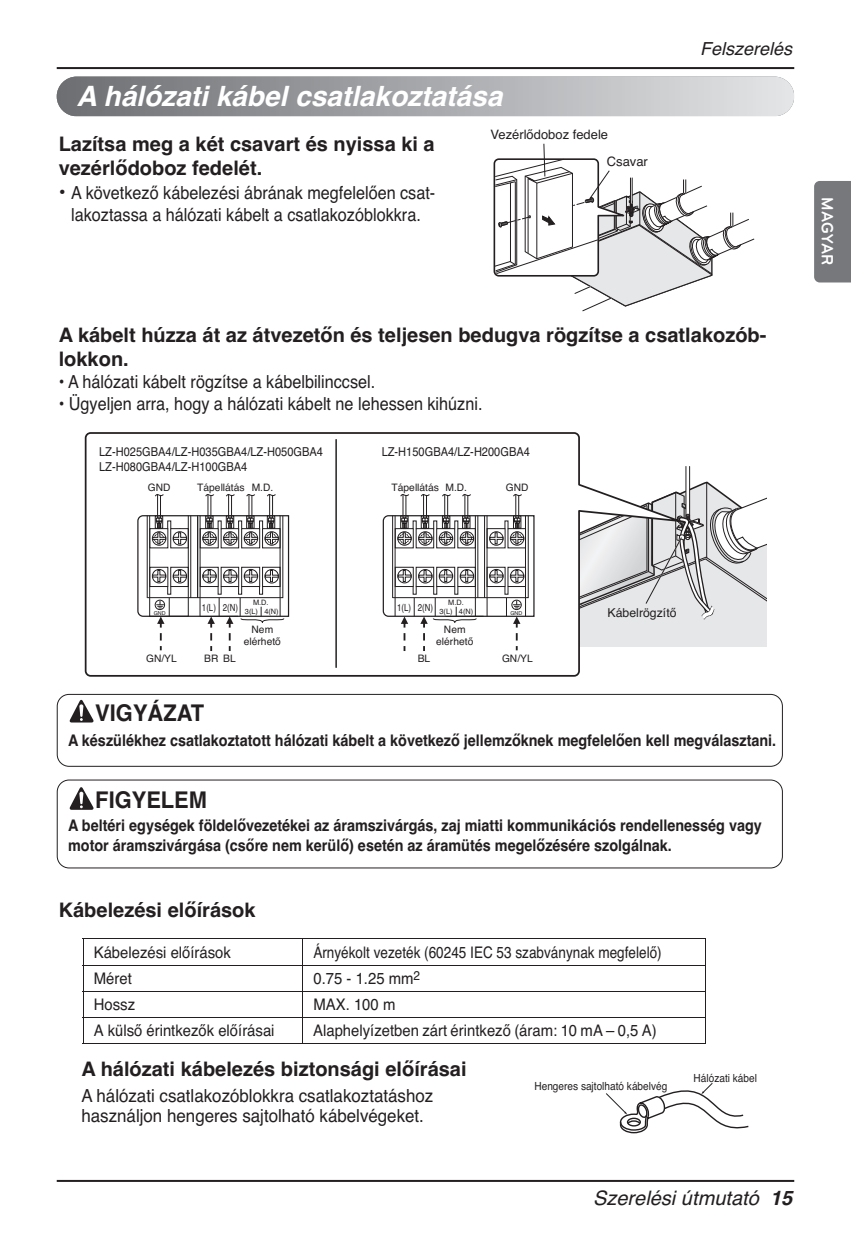
<style>
.page{position:relative;width:851px;height:1248px;background:#fff}
.page>*{position:absolute;margin:0;border:0;box-sizing:border-box;transform-origin:0 0}
.t1{font:italic 700 28px "Helvetica";color:#fff}
.t2{font:700 23px "Helvetica";color:#231f20;scale:.95 1}
.t3{font:700 20px/24px "Helvetica";color:#231f20}
.t4{font:italic 20px "Helvetica";color:#231f20}
.t5{font:18px/22.4px "Helvetica";color:#231f20;text-align:center;scale:.9 1}
.t6{font:18px/20px "Helvetica";color:#231f20;scale:.94 1}
.t7{font:italic 18px "Helvetica";color:#231f20}
.t8{font:700 17px "Bryant LG";color:#fff;scale:.95 1}
.t9{font:700 16px/20px "Helvetica";color:#231f20;scale:.9 1}
.t10{font:16px "Helvetica";color:#231f20;scale:.93 1}
.t11{font:16px "Helvetica";color:#231f20;scale:.85 1}
.t12{font:13px/26.4px "Helvetica";color:#231f20}
.t13{font:12.2px/14.8px "Helvetica";color:#231f20;scale:.9 1}
.t14{font:12.2px "Helvetica";color:#231f20}
.t15{font:11.2px "Helvetica";color:#231f20;scale:.9 1}
.t16{font:10.2px/12.4px "Helvetica";color:#231f20;text-align:center}
.t17{font:9.8px "Helvetica";color:#231f20;scale:.8 1}
.t18{font:7.4px "Helvetica";color:#231f20}
.t19{font:5.4px "Helvetica";color:#231f20}
.s1{font-weight:700;font-size:20px}
.s2{font-weight:700}
</style>
<div class="page">
<hr style="left:57px;top:67px;width:737px;height:2px;background:#231f20">
<hr style="left:57px;top:1179px;width:737px;height:2px;background:#231f20">
<div style="left:814px;top:181px;width:36px;height:101px;background:#76787b"></div>
<svg style="left:493px;top:143px;width:261px;height:169px"></svg>
<svg style="left:85px;top:432px;width:495px;height:245px"></svg>
<hr style="left:335px;top:439px;width:1px;height:228px;background:#231f20">
<svg style="left:205px;top:494px;width:9px;height:3px"></svg>
<div style="left:228px;top:494px;width:4px;height:24px;border:1px solid #231f20"></div>
<svg style="left:226px;top:494px;width:9px;height:3px"></svg>
<div style="left:157px;top:494px;width:4px;height:24px;border:1px solid #231f20"></div>
<svg style="left:155px;top:494px;width:9px;height:3px"></svg>
<svg style="left:246px;top:494px;width:9px;height:3px"></svg>
<div style="left:269px;top:494px;width:4px;height:24px;border:1px solid #231f20"></div>
<svg style="left:267px;top:493px;width:9px;height:4px"></svg>
<svg style="left:137px;top:514px;width:153px;height:137px"></svg>
<svg style="left:382px;top:465px;width:384px;height:186px"></svg>
<div style="left:57px;top:77px;width:737px;height:39px;background:linear-gradient(to right,#6b6d71,#e4e5e7);border-radius:20px"></div>
<hr style="left:83px;top:939px;width:1px;height:103px;background:#231f20">
<hr style="left:301px;top:938px;width:1px;height:105px;background:#231f20">
<hr style="left:705px;top:939px;width:1px;height:103px;background:#231f20">
<hr style="left:83px;top:938px;width:623px;height:1px;background:#231f20">
<hr style="left:83px;top:964px;width:623px;height:1px;background:#231f20">
<hr style="left:83px;top:990px;width:623px;height:1px;background:#231f20">
<hr style="left:83px;top:1016px;width:623px;height:1px;background:#231f20">
<hr style="left:83px;top:1042px;width:623px;height:1px;background:#231f20">
<svg style="left:606px;top:1083px;width:143px;height:51px"></svg>
<div style="left:57px;top:693px;width:725px;height:73px;border:2px solid #231f20;border-radius:12px"></div>
<svg style="left:70px;top:699px;width:24px;height:23px"></svg>
<div style="left:57px;top:779px;width:725px;height:89px;border:2px solid #231f20;border-radius:12px"></div>
<svg style="left:70px;top:787px;width:24px;height:22px"></svg>
<p class="t1" style="left:77px;top:85px;width:427px">A hálózati kábel csatlakoztatása</p>
<p class="t3" style="left:59px;top:134px;width:377px">Lazítsa meg a két csavart és nyissa ki a vezérlődoboz fedelét.</p>
<p class="t5" style="left:59px;top:183px;width:420px"><span class="s1">•</span> A következő kábelezési ábrának megfelelően csat&shy;lakoztassa a hálózati kábelt a csatlakozóblokkra.</p>
<p class="t12" style="left:606px;top:123px;width:43px;text-indent:-116px">Vezérlődoboz fedele<br>Csavar</p>
<p class="t7" style="left:700px;top:42px;width:94px">Felszerelés</p>
<p class="t3" style="left:59px;top:324px;width:709px">A kábelt húzza át az átvezetőn és teljesen bedugva rögzítse a csatlakozób&shy;lokkon.</p>
<p class="t5" style="left:59px;top:372px;width:353px">• A hálózati kábelt rögzítse a kábelbilinccsel.</p>
<p class="t5" style="left:59px;top:394px;width:472px">• Ügyeljen arra, hogy a hálózati kábelt ne lehessen kihúzni.</p>
<p class="t13" style="left:99px;top:446px;width:250px">LZ-H025GBA4/LZ-H035GBA4/LZ-H050GBA4<br>LZ-H080GBA4/LZ-H100GBA4</p>
<p class="t13" style="left:381px;top:446px;width:166px">LZ-H150GBA4/LZ-H200GBA4</p>
<p class="t16" style="left:148px;top:482px;width:24px">GND</p>
<p class="t16" style="left:197px;top:482px;width:78px">Tápellátás M.D.</p>
<p class="t16" style="left:445px;top:482px;width:23px">M.D.</p>
<p class="t16" style="left:391px;top:482px;width:49px">Tápellátás</p>
<p class="t16" style="left:505px;top:482px;width:24px">GND</p>
<p class="t8" style="left:837px;top:197px;width:73px;rotate:90deg">MAGYAR</p>
<p class="t18" style="left:253px;top:599px;width:17px">M.D.</p>
<p class="t19" style="left:154px;top:611px;width:13px">GND</p>
<p class="t18" style="left:223px;top:608px;width:57px"><sup>2(N)</sup> 3(L) 4(N)</p>
<p class="t17" style="left:202px;top:603px;width:19px">1(L)</p>
<p class="t18" style="left:448px;top:599px;width:17px">M.D.</p>
<p class="t17" style="left:397px;top:603px;width:19px">1(L)</p>
<p class="t18" style="left:418px;top:608px;width:57px"><sup>2(N)</sup> 3(L) 4(N)</p>
<p class="t19" style="left:510px;top:611px;width:13px">GND</p>
<p class="t14" style="left:607px;top:608px;width:71px">Kábelrögzítő</p>
<p class="t16" style="left:244px;top:624px;width:39px">Nem elérhető</p>
<p class="t16" style="left:436px;top:624px;width:39px">Nem elérhető</p>
<p class="t16" style="left:146px;top:652px;width:32px">GN/YL</p>
<p class="t16" style="left:204px;top:652px;width:33px">BR BL</p>
<p class="t16" style="left:417px;top:652px;width:14px">BL</p>
<p class="t16" style="left:502px;top:652px;width:32px">GN/YL</p>
<p class="t2" style="left:95px;top:704px;width:116px">VIGYÁZAT</p>
<p class="t9" style="left:68px;top:731px;width:788px">A készülékhez csatlakoztatott hálózati kábelt a következő jellemzőknek megfelelően kell megválasztani.</p>
<p class="t2" style="left:95px;top:791px;width:119px">FIGYELEM</p>
<p class="t9" style="left:68px;top:817px;width:772px">A beltéri egységek földelővezetékei az áramszivárgás, zaj miatti kommunikációs rendellenesség vagy motor áramszivárgása (csőre nem kerülő) esetén az áramütés megelőzésére szolgálnak.</p>
<p class="t3" style="left:59px;top:899px;width:198px">Kábelezési előírások</p>
<p class="t10" style="left:94px;top:946px;width:149px">Kábelezési előírások</p>
<p class="t11" style="left:313px;top:946px;width:411px">Árnyékolt vezeték (60245 IEC 53 szabványnak megfelelő)</p>
<p class="t10" style="left:94px;top:972px;width:42px">Méret</p>
<p class="t10" style="left:313px;top:972px;width:116px">0.75 - 1.25 mm<sup>2</sup></p>
<p class="t10" style="left:94px;top:998px;width:46px">Hossz</p>
<p class="t10" style="left:313px;top:998px;width:90px">MAX. 100 m</p>
<p class="t10" style="left:94px;top:1024px;width:196px">A külső érintkezők előírásai</p>
<p class="t10" style="left:313px;top:1024px;width:371px">Alaphelyízetben zárt érintkező (áram: 10 mA – 0,5 A)</p>
<p class="t3" style="left:81px;top:1058px;width:386px">A hálózati kábelezés biztonsági előírásai</p>
<p class="t6" style="left:81px;top:1087px;width:376px">A hálózati csatlakozóblokkra csatlakoztatáshoz használjon hengeres sajtolható kábelvégeket.</p>
<p class="t15" style="left:534px;top:1081px;width:149px">Hengeres sajtolható kábelvég</p>
<p class="t15" style="left:693px;top:1073px;width:72px">Hálózati kábel</p>
<p class="t4" style="left:593px;top:1190px;width:200px">Szerelési útmutató <span class="s2">15</span></p>
</div>
